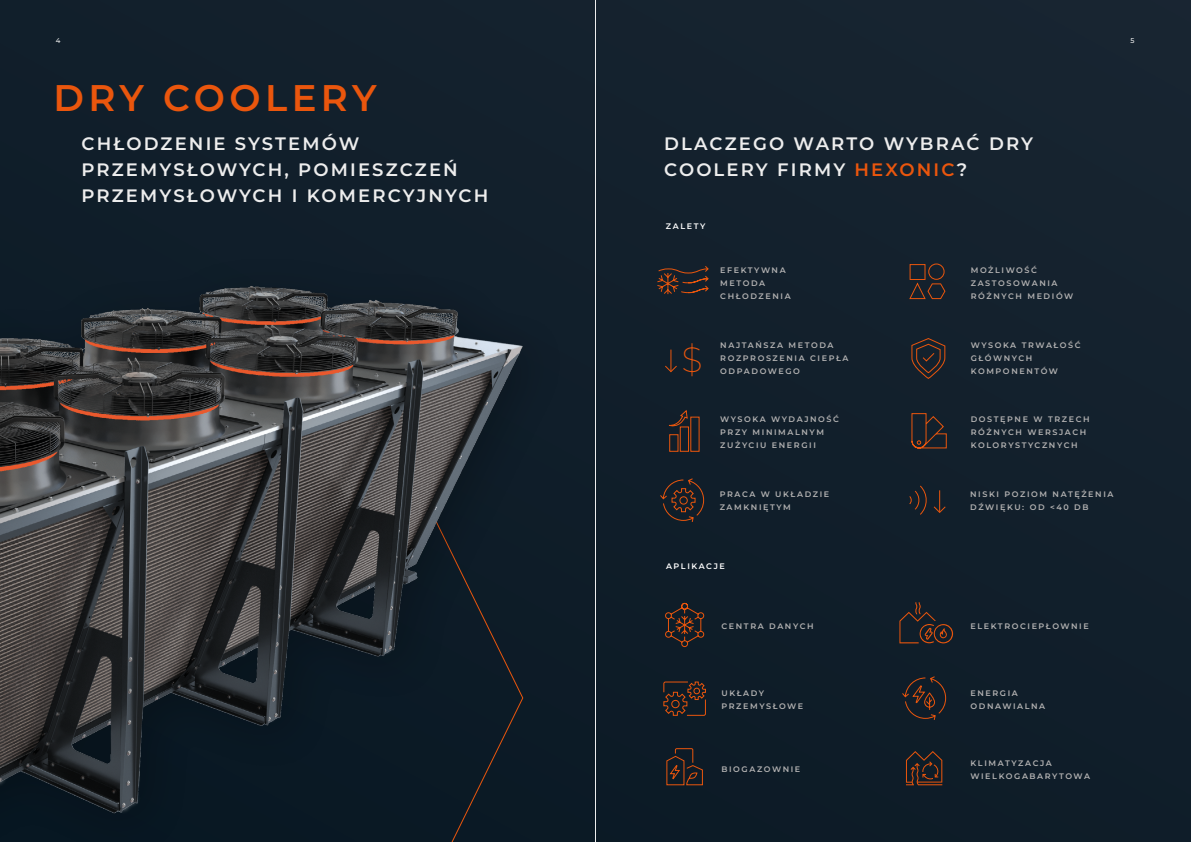
<style>
.page{position:relative;width:1191px;height:842px;background:#121f2b}
.page>*{position:absolute;margin:0;border:0;box-sizing:border-box;transform-origin:0 0}
.t1{font:600 37px "Montserrat";letter-spacing:.12em;color:#ea560d}
.t2{font:200 35.1px "Montserrat";color:#ea560d}
.t3{font:600 18px/26.1px "Montserrat";letter-spacing:.12em;color:#ededed}
.t4{font:600 8px/13px "Montserrat";letter-spacing:.2em;color:#b3b2b2}
.t5{font:600 8px "Montserrat";letter-spacing:.2em;color:#fff}
.t6{font:500 7px "Montserrat";color:#ededed}
.s1{color:#ea560d}
</style>
<div class="page">
<img style="left:0;top:286px;width:524px;height:556px">
<svg style="left:665px;top:602px;width:40px;height:46px"></svg>
<svg style="left:899px;top:602px;width:54px;height:41px"></svg>
<svg style="left:663px;top:681px;width:43px;height:35px"></svg>
<svg style="left:902px;top:676px;width:44px;height:44px"></svg>
<svg style="left:666px;top:748px;width:37px;height:38px"></svg>
<svg style="left:906px;top:751px;width:36px;height:34px"></svg>
<svg style="left:911px;top:338px;width:35px;height:41px"></svg>
<svg style="left:657px;top:266px;width:52px;height:29px"></svg>
<svg style="left:909px;top:485px;width:37px;height:30px"></svg>
<svg style="left:665px;top:350px;width:12px;height:23px"></svg>
<svg style="left:660px;top:478px;width:44px;height:44px"></svg>
<svg style="left:669px;top:410px;width:31px;height:42px"></svg>
<svg style="left:911px;top:413px;width:36px;height:36px"></svg>
<div style="left:928px;top:263px;width:16px;height:17px;border:1px solid #ea560d;border-radius:50%"></div>
<svg style="left:909px;top:264px;width:37px;height:36px"></svg>
<hr style="left:595px;top:0;width:1px;height:842px;background:#ededed">
<p class="t6" style="left:56px;top:35px;width:6px">4</p>
<h1 class="t1" style="left:53px;top:72px;width:325px">DRY COOLERY</h1>
<h3 class="t3" style="left:81px;top:130px;width:408px">CHŁODZENIE SYSTEMÓW<br>PRZEMYSŁOWYCH, POMIESZCZEŃ<br>PRZEMYSŁOWYCH I KOMERCYJNYCH</h3>
<p class="t6" style="left:1130px;top:35px;width:6px">5</p>
<h3 class="t3" style="left:664px;top:130px;width:370px">DLACZEGO WARTO WYBRAĆ DRY<br>COOLERY FIRMY <span class="s1">HEXONIC</span>?</h3>
<p class="t5" style="left:666px;top:220px;width:41px">ZALETY</p>
<p class="t4" style="left:720px;top:264px;width:72px">EFEKTYWNA<br>METODA<br>CHŁODZENIA</p>
<p class="t4" style="left:970px;top:264px;width:104px">MOŻLIWOŚĆ<br>ZASTOSOWANIA<br>RÓŻNYCH MEDIÓW</p>
<h2 class="t2" style="left:681px;top:336px;width:23px">$</h2>
<p class="t4" style="left:720px;top:338px;width:130px">NAJTAŃSZA METODA<br>ROZPROSZENIA CIEPŁA<br>ODPADOWEGO</p>
<p class="t4" style="left:970px;top:338px;width:111px">WYSOKA TRWAŁOŚĆ<br>GŁÓWNYCH<br>KOMPONENTÓW</p>
<p class="t4" style="left:720px;top:412px;width:120px">WYSOKA WYDAJNOŚĆ<br>PRZY MINIMALNYM<br>ZUŻYCIU ENERGII</p>
<p class="t4" style="left:970px;top:412px;width:120px">DOSTĘPNE W TRZECH<br>RÓŻNYCH WERSJACH<br>KOLORYSTYCZNYCH</p>
<p class="t4" style="left:719px;top:487px;width:111px">PRACA W UKŁADZIE<br>ZAMKNIĘTYM</p>
<p class="t4" style="left:970px;top:487px;width:145px">NISKI POZIOM NATĘŻENIA<br>DŹWIĘKU: OD &lt;40 DB</p>
<p class="t5" style="left:666px;top:561px;width:60px">APLIKACJE</p>
<p class="t4" style="left:721px;top:619px;width:94px">CENTRA DANYCH</p>
<p class="t4" style="left:970px;top:619px;width:120px">ELEKTROCIEPŁOWNIE</p>
<p class="t4" style="left:721px;top:686px;width:83px">UKŁADY<br>PRZEMYSŁOWE</p>
<p class="t4" style="left:970px;top:686px;width:76px">ENERGIA<br>ODNAWIALNA</p>
<p class="t4" style="left:721px;top:762px;width:80px">BIOGAZOWNIE</p>
<p class="t4" style="left:970px;top:756px;width:121px">KLIMATYZACJA<br>WIELKOGABARYTOWA</p>
</div>
